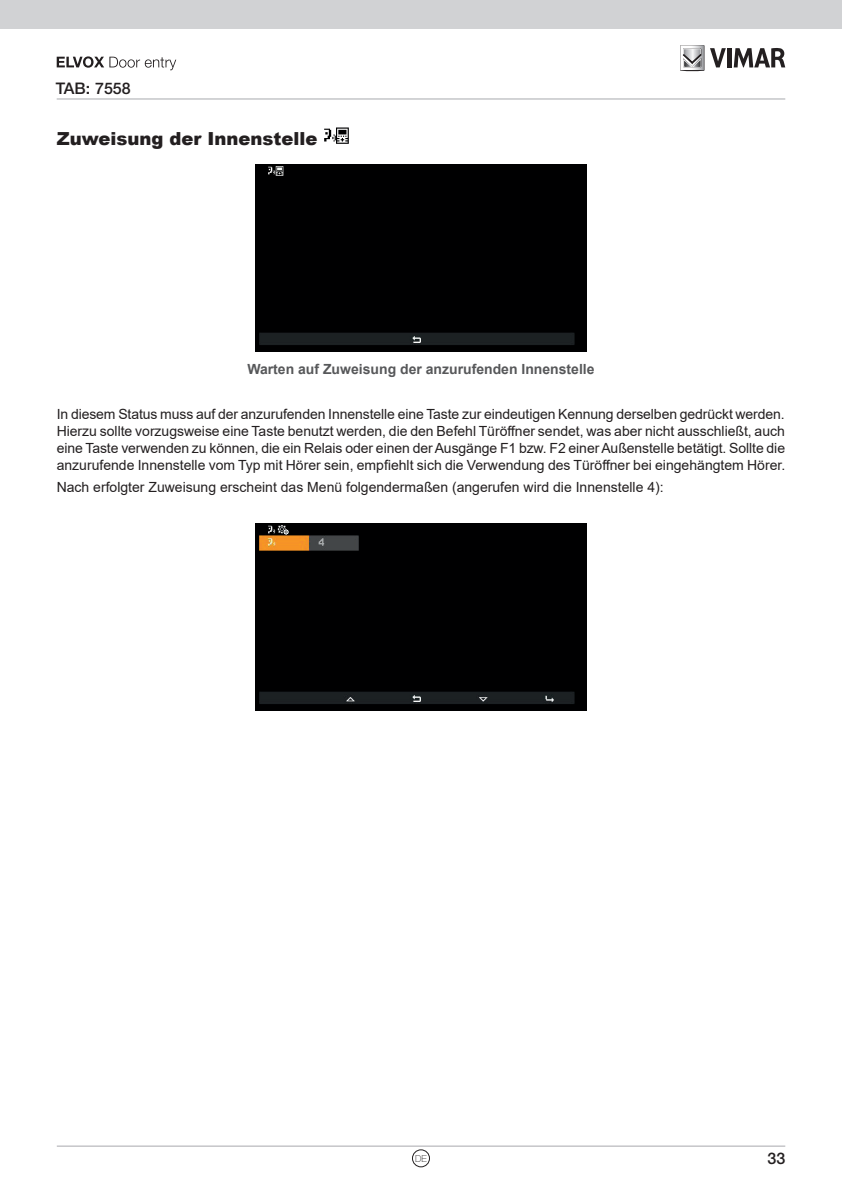
<style>
.page{position:relative;width:842px;height:1191px;background:#fff}
.page>*{position:absolute;margin:0;border:0;box-sizing:border-box;transform-origin:0 0}
.t1{font:900 18px "Arial";color:#231f20}
.t2{font:500 16px "Helvetica Neue LT Std";color:#231f20}
.t3{font:14px/16.8px "Arial";color:#231f20;text-align:justify}
.t4{font:700 14px "Arial";color:#57585a}
.t5{font:100 9.6px "Helvetica Neue LT Std";color:#231f20}
</style>
<div class="page">
<hr style="left:57px;top:1145px;width:728px;height:1px;background:#a8a9ad">
<div style="left:0;top:0;width:842px;height:28px;background:#d1d2d4"></div>
<svg style="left:680px;top:45px;width:24px;height:27px"></svg>
<svg style="left:710px;top:48px;width:16px;height:19px"></svg>
<hr style="left:727px;top:48px;width:4px;height:19px;background:#231f20">
<svg style="left:734px;top:48px;width:51px;height:19px"></svg>
<hr style="left:57px;top:98px;width:728px;height:1px;background:#a8a9ad">
<svg style="left:57px;top:56px;width:119px;height:14px"></svg>
<div style="left:412px;top:1149px;width:18px;height:18px;border:1px solid #231f20;border-radius:50%"></div>
<img style="left:324px;top:127px;width:25px;height:17px">
<div style="left:256px;top:164px;width:330px;height:188px;background:#000001"></div>
<img style="left:255px;top:523px;width:332px;height:188px">
<p class="t2" style="left:56px;top:79px;width:76px">TAB: 7558</p>
<p class="t1" style="left:57px;top:125px;width:262px">Zuweisung der Innenstelle</p>
<p class="t4" style="left:247px;top:359px;width:349px">Warten auf Zuweisung der anzurufenden Innenstelle</p>
<p class="t3" style="left:57px;top:406px;width:730px">In diesem Status muss auf der anzurufenden Innenstelle eine Taste zur eindeutigen Kennung derselben gedrückt werden.<br>Hierzu sollte vorzugsweise eine Taste benutzt werden, die den Befehl Türöffner sendet, was aber nicht ausschließt, auch eine Taste verwenden zu können, die ein Relais oder einen der Ausgänge F1 bzw. F2 einer Außenstelle betätigt. Sollte die anzurufende Innenstelle vom Typ mit Hörer sein, empfiehlt sich die Verwendung des Türöffner bei eingehängtem Hörer.</p>
<p class="t3" style="left:57px;top:479px;width:608px">Nach erfolgter Zuweisung erscheint das Menü folgendermaßen (angerufen wird die Innenstelle 4):</p>
<p class="t5" style="left:415px;top:1153px;width:13px">DE</p>
<p class="t2" style="left:767px;top:1148px;width:19px">33</p>
</div>
